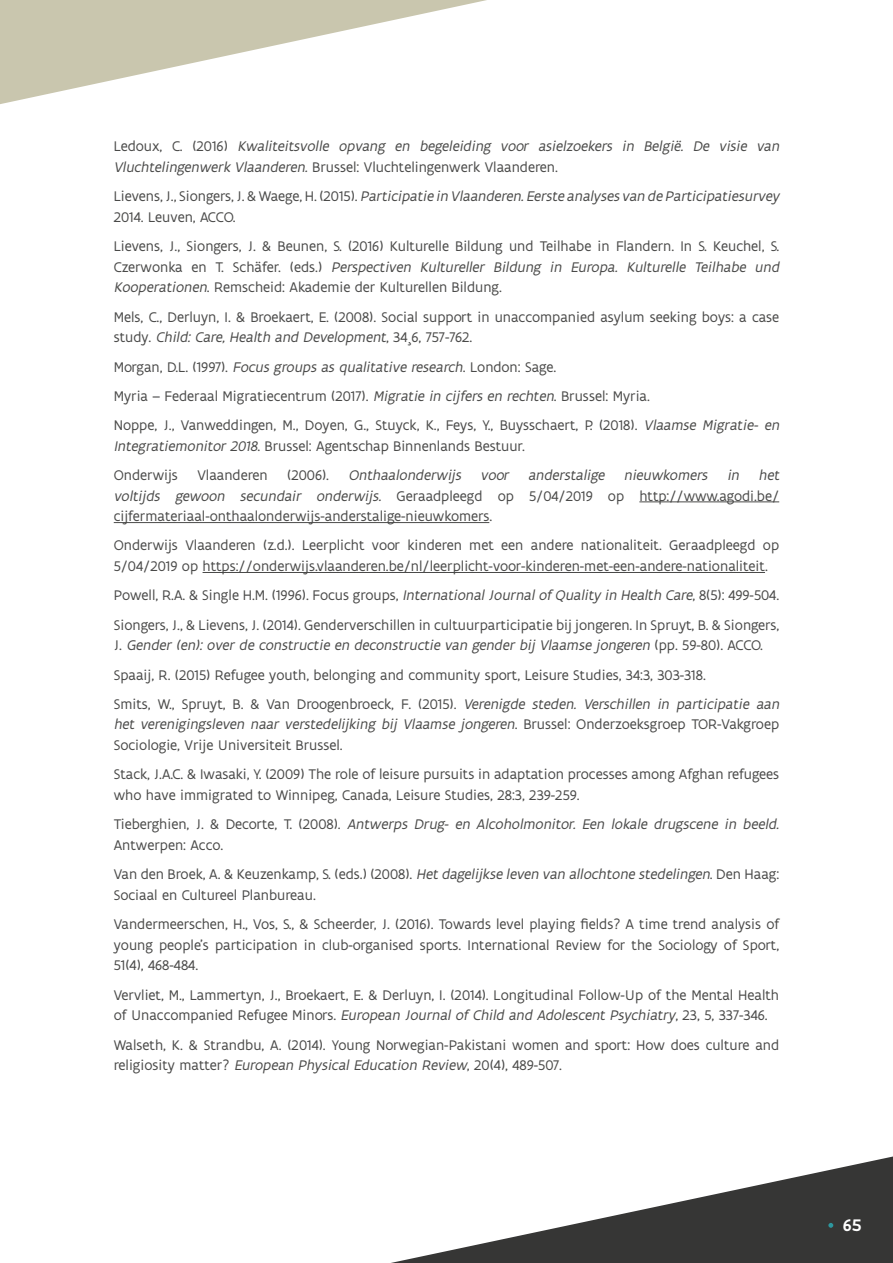
<style>
.page{position:relative;width:893px;height:1263px;background:#fff}
.page>*{position:absolute;margin:0;border:0;box-sizing:border-box;transform-origin:0 0}
.t1{font:500 18px "Flanders Art Sans";color:#fff}
.Tekst{font:15px/20.7px "Flanders Art Sans";color:#4a4a49}
.Tekst-2{font:italic 15px/20.7px "Flanders Art Sans";color:#4a4a49}
.s1{font-style:normal}
.s2{font-style:italic}
</style>
<div class="page">
<svg style="left:391px;top:1156px;width:502px;height:107px"></svg>
<svg style="left:828px;top:1223px;width:5px;height:5px"></svg>
<svg style="left:0;top:0;width:487px;height:104px"></svg>
<hr style="left:639px;top:502px;width:140px;height:1px;background:#4a4a49">
<hr style="left:114px;top:522px;width:375px;height:1px;background:#4a4a49">
<hr style="left:203px;top:572px;width:562px;height:1px;background:#4a4a49">
<p class="Tekst-2" style="left:114px;top:136px;width:670px"><span class="s1">L e d o u x , C . ( 2 0 1 6 )</span> Kwaliteitsvolle opvang en begeleiding voor asielzoekers in België. De visie van<br>Vluchtelingenwerk Vlaanderen. <span class="s1">Brussel: Vluchtelingenwerk Vlaanderen.</span></p>
<p class="Tekst-2" style="left:114px;top:186px;width:667px"><span class="s1">L i e v e n s , J . , S i o n ge rs , J . &amp; Wa e ge , H . ( 2 0 1 5 ) .</span> Participatie in Vlaanderen.Eerste analysesvan de Participatiesurvey<br><span class="s1">2014. Leuven, ACCO.</span></p>
<p class="Tekst" style="left:114px;top:236px;width:670px">Lievens, J., Siongers, J. &amp; Beunen, S. (2016) Kulturelle Bildung und Teilhabe in Flandern. In S. Keuchel, S.<br>Cze rw o n ka e n T. S c h äfe r. ( e d s . ) <span class="s2">Perspectiven Kultureller Bildung in Europa. Kulturelle Teilhabe und<br>Kooperationen</span>. Remscheid: Akademie der Kulturellen Bildung.</p>
<p class="Tekst" style="left:114px;top:307px;width:667px">Mels, C., Derluyn, I. &amp; Broekaert, E. (2008). Social support in unaccompanied asylum seeking boys: a case s t u dy . <span class="s2">Child: Care, Health and Development</span>, 34¸ 6 , 75 7-76 2 .</p>
<p class="Tekst-2" style="left:114px;top:356px;width:444px"><span class="s1">M o rg a n , D. L . ( 1 9 97 ) .</span> Focus groups as qualitative research<span class="s1">. L o n d o n : S age .</span></p>
<p class="Tekst" style="left:114px;top:386px;width:538px">Myria – Federaal Migratiecentrum (2017). <span class="s2">Migratie in cijfers en rechten</span>. Brussel: Myria.</p>
<p class="Tekst" style="left:114px;top:415px;width:670px">Noppe, J., Vanweddingen, M., Doyen, G., Stuyck, K., Feys, Y., Buysschaert, P. (2018). <span class="s2">Vlaamse Migratie- en<br>Integratiemonitor 2018</span>. Brussel: Agentschap Binnenlands Bestuur.</p>
<p class="Tekst" style="left:114px;top:465px;width:66px">Onderwijs</p>
<p class="Tekst" style="left:197px;top:465px;width:72px">Vlaanderen</p>
<p class="Tekst" style="left:287px;top:465px;width:43px">(2006).</p>
<p class="Tekst" style="left:114px;top:465px;width:670px;text-indent:235px"><span class="s2">Onthaalonderwijs voor anderstalige nieuwkomers in het voltijds gewoon secundair onderwijs.</span> Geraadpleegd op 5/04/2019 op http://www.agodi.be/ cijfermateriaal-onthaalonderwijs-anderstalige-nieuwkomers.</p>
<p class="Tekst" style="left:114px;top:535px;width:667px">Onderwijs Vlaanderen (z.d.). Leerplicht voor kinderen met een andere nationaliteit. Geraadpleegd op<br>5/04/2019 op https://onderwijs.vlaanderen.be/nl/leerplicht-voor-kinderen-met-een-andere-nationaliteit.</p>
<p class="Tekst" style="left:114px;top:585px;width:667px">Powell, R.A. &amp; Single H.M. (1996). Focus groups, <span class="s2">InternationalJournalof Quality in Health Care</span>, 8(5): 499-504.</p>
<p class="Tekst" style="left:114px;top:615px;width:667px">Siongers, J., &amp; Lievens, J. (2014). Genderverschillen in cultuurparticipatie bij jongeren. In Spruyt, B. &amp; Siongers,<br>J . <span class="s2">Gender (en): over de constructie en deconstructie van gender bij Vlaamse jongeren</span> ( p p . 5 9 - 8 0 ) . AC C O.</p>
<p class="Tekst" style="left:114px;top:664px;width:594px">Spaaij, R. (2015) Refugee youth, belonging and community sport, Leisure Studies, 34:3, 303-318.</p>
<p class="Tekst" style="left:114px;top:694px;width:670px">S m i ts , W. , S p r uyt, B . &amp; Va n D ro o ge n b ro e c k, F . ( 2 0 1 5 ) . <span class="s2">Verenigde steden. Verschillen in participatie aan het verenigingsleven naar verstedelijking bij Vlaamse jongeren</span>. B r u s s e l : O n d e rzo e ks g ro e p TO R-Va kg ro e p<br>Sociologie, Vrije Universiteit Brussel.</p>
<p class="Tekst" style="left:114px;top:764px;width:667px">Stack, J.A.C. &amp; Iwasaki, Y. (2009) The role of leisure pursuits in adaptation processes among Afghan refugees who have immigrated to Winnipeg, Canada, Leisure Studies, 28:3, 239-259.</p>
<p class="Tekst-2" style="left:114px;top:814px;width:670px"><span class="s1">Ti e b e rg h i e n , J . &amp; D e c o rte , T. ( 2 0 0 8 ) .</span> Antwerps Drug- en Alcoholmonitor. Een lokale drugscene in beeld.<br><span class="s1">Antwerpen: Acco.</span></p>
<p class="Tekst" style="left:114px;top:864px;width:667px">Van den Broek, A. &amp; Keuzenkamp, S. (eds.) (2008). <span class="s2">Hetdagelijkse leven van allochtone stedelingen</span>. Den Haag:<br>Sociaal en Cultureel Planbureau.</p>
<p class="Tekst" style="left:114px;top:914px;width:667px;text-align:justify">Vandermeerschen, H., Vos, S., &amp; Scheerder, J. (2016). Towards level playing fields? A time trend analysis of young people’s participation in club-organised sports. International Review for the Sociology of Sport, 51(4), 468-484.</p>
<p class="Tekst" style="left:114px;top:985px;width:667px">Vervliet, M., Lammertyn, J., Broekaert, E. &amp; Derluyn, I. (2014). Longitudinal Follow-Up of the Mental Health of Unaccompanied Refugee Minors. <span class="s2">European Journal of Child and Adolescent Psychiatry</span>, 23, 5, 337-346.</p>
<p class="Tekst" style="left:114px;top:1034px;width:667px">Walseth, K. &amp; Strandbu, A. (2014). Young Norwegian-Pakistani women and sport: How does culture and religiosity matter? <span class="s2">European Physical Education Review</span>, 20(4), 489-507.</p>
<p class="t1" style="left:843px;top:1213px;width:20px">65</p>
</div>
